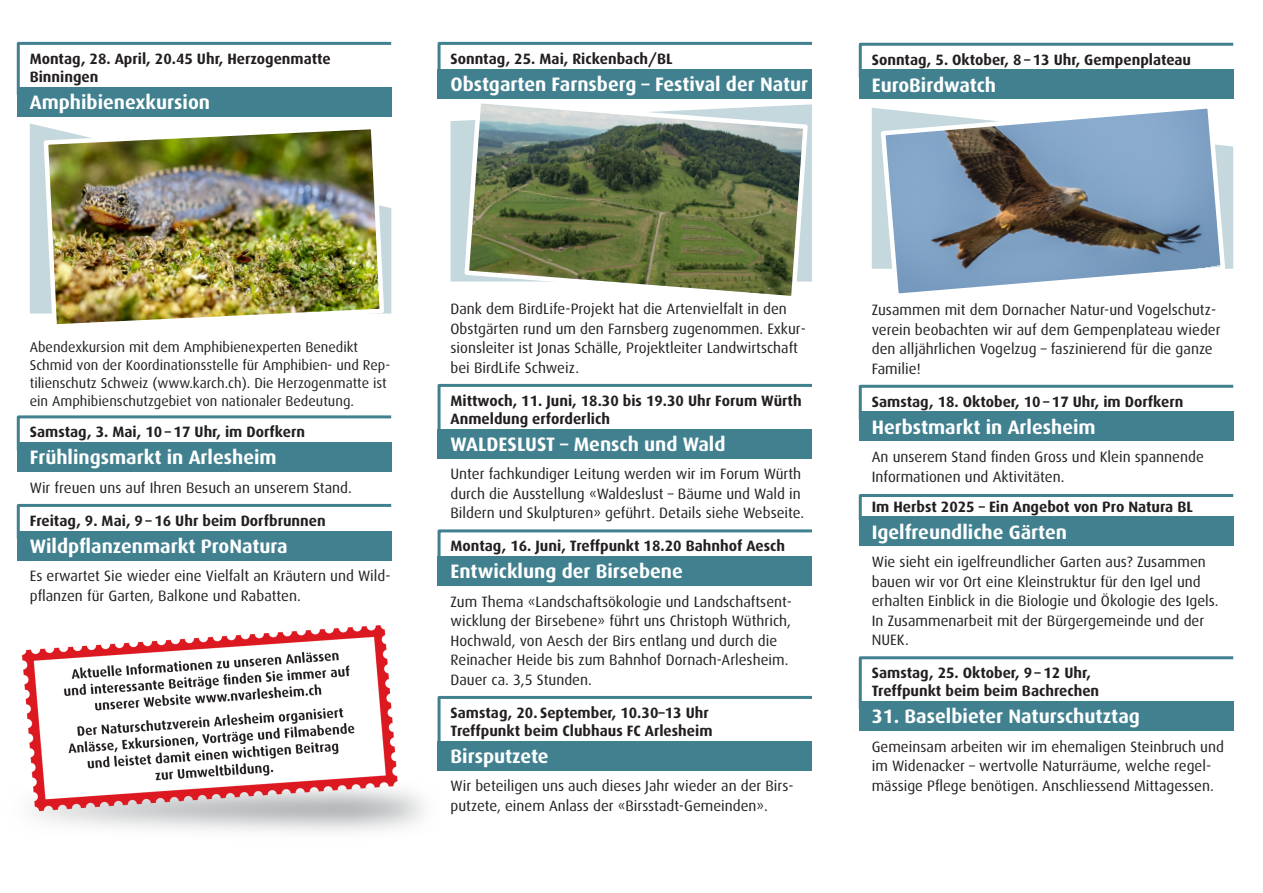
<style>
.page{position:relative;width:1263px;height:893px;background:#fff}
.page>*{position:absolute;margin:0;border:0;box-sizing:border-box;transform-origin:0 0}
.t1{font:700 19.5px "Dax";color:#fff}
.t2{font:15px/19.5px "Dax";color:#231f20}
.t3{font:700 15px/18px "Dax";color:#231f20}
.t4{font:14.25px/18px "Dax";color:#231f20}
</style>
<div class="page">
<svg style="left:858px;top:42px;width:376px;height:39px"></svg>
<div style="left:859px;top:69px;width:374px;height:30px;background:#40808f"></div>
<svg style="left:858px;top:384px;width:376px;height:39px"></svg>
<div style="left:859px;top:411px;width:374px;height:30px;background:#40808f"></div>
<svg style="left:858px;top:494px;width:376px;height:29px"></svg>
<div style="left:859px;top:516px;width:374px;height:30px;background:#40808f"></div>
<svg style="left:858px;top:656px;width:376px;height:56px"></svg>
<div style="left:859px;top:701px;width:374px;height:30px;background:#40808f"></div>
<svg style="left:437px;top:41px;width:375px;height:39px"></svg>
<div style="left:438px;top:69px;width:374px;height:30px;background:#40808f"></div>
<svg style="left:437px;top:383px;width:375px;height:57px"></svg>
<div style="left:438px;top:429px;width:374px;height:30px;background:#40808f"></div>
<svg style="left:437px;top:529px;width:375px;height:38px"></svg>
<div style="left:438px;top:556px;width:374px;height:30px;background:#40808f"></div>
<svg style="left:437px;top:695px;width:375px;height:57px"></svg>
<div style="left:438px;top:741px;width:374px;height:30px;background:#40808f"></div>
<svg style="left:872px;top:108px;width:361px;height:161px;background:#cbdce0"></svg>
<svg style="left:878px;top:108px;width:350px;height:186px"></svg>
<svg style="left:16px;top:41px;width:376px;height:57px"></svg>
<div style="left:17px;top:87px;width:374px;height:30px;background:#40808f"></div>
<svg style="left:16px;top:415px;width:376px;height:38px"></svg>
<div style="left:17px;top:442px;width:374px;height:30px;background:#40808f"></div>
<svg style="left:16px;top:503px;width:376px;height:39px"></svg>
<div style="left:17px;top:531px;width:374px;height:30px;background:#40808f"></div>
<svg style="left:30px;top:123px;width:361px;height:191px;background:#cddde1"></svg>
<img style="left:41px;top:123px;width:345px;height:202px">
<svg style="left:450px;top:104px;width:362px;height:178px;background:#cbdce1"></svg>
<svg style="left:462px;top:98px;width:348px;height:198px;background:#808b70"></svg>
<img style="left:36px;top:770px;width:402px;height:62px">
<img style="left:22px;top:626px;width:380px;height:190px">
<p class="t3" style="left:30px;top:50px;width:302px">Montag, 28. April, 20.45 Uhr, Herzogenmatte<br>Binningen</p>
<h1 class="t1" style="left:30px;top:91px;width:182px">Amphibienexkursion</h1>
<p class="t3" style="left:450px;top:50px;width:223px">Sonntag, 25. Mai, Rickenbach/BL</p>
<h1 class="t1" style="left:450px;top:73px;width:359px">Obstgarten Farnsberg – Festival der Natur</h1>
<p class="t3" style="left:872px;top:50px;width:321px">Sonntag, 5. Oktober, 8 – 13 Uhr, Gempenplateau</p>
<h1 class="t1" style="left:872px;top:74px;width:126px">EuroBirdwatch</h1>
<p class="t4" style="left:30px;top:338px;width:362px">Abendexkursion mit dem Amphibienexperten Benedikt Schmid von der Koordinationsstelle für Amphibien- und Rep&shy;tilienschutz Schweiz (www.karch.ch). Die Herzogenmatte ist ein Amphibienschutzgebiet von nationaler Bedeutung.</p>
<p class="t3" style="left:30px;top:423px;width:277px">Samstag, 3. Mai, 10 – 17 Uhr, im Dorfkern</p>
<h1 class="t1" style="left:30px;top:446px;width:248px">Frühlingsmarkt in Arlesheim</h1>
<p class="t2" style="left:30px;top:478px;width:324px">Wir freuen uns auf Ihren Besuch an unserem Stand.</p>
<p class="t3" style="left:30px;top:512px;width:298px">Freitag, 9. Mai, 9 – 16 Uhr beim Dorfbrunnen</p>
<h1 class="t1" style="left:30px;top:535px;width:259px">Wildpflanzenmarkt ProNatura</h1>
<p class="t2" style="left:30px;top:566px;width:362px">Es erwartet Sie wieder eine Vielfalt an Kräutern und Wild&shy;pflanzen für Garten, Balkone und Rabatten.</p>
<p class="t2" style="left:450px;top:299px;width:357px">Dank dem BirdLife-Projekt hat die Artenvielfalt in den Obstgärten rund um den Farnsberg zugenommen. Exkur&shy;sionsleiter ist Jonas Schälle, Projektleiter Landwirtschaft bei BirdLife Schweiz.</p>
<p class="t3" style="left:450px;top:392px;width:353px">Mittwoch, 11. Juni, 18.30 bis 19.30 Uhr Forum Würth<br>Anmeldung erforderlich</p>
<h1 class="t1" style="left:450px;top:433px;width:276px">WALDESLUST – Mensch und Wald</h1>
<p class="t2" style="left:450px;top:464px;width:355px">Unter fachkundiger Leitung werden wir im Forum Würth durch die Ausstellung «Waldeslust – Bäume und Wald in<br>Bildern und Skulpturen» geführt. Details siehe Webseite.</p>
<p class="t3" style="left:450px;top:537px;width:336px">Montag, 16. Juni, Treffpunkt 18.20 Bahnhof Aesch</p>
<h1 class="t1" style="left:450px;top:560px;width:234px">Entwicklung der Birsebene</h1>
<p class="t2" style="left:450px;top:592px;width:343px">Zum Thema «Landschaftsökologie und Landschaftsent&shy;wicklung der Birsebene» führt uns Christoph Wüthrich, Hochwald, von Aesch der Birs entlang und durch die Reinacher Heide bis zum Bahnhof Dornach-Arlesheim.<br>Dauer ca. 3,5 Stunden.</p>
<p class="t3" style="left:450px;top:704px;width:263px">Samstag, 20. September, 10.30–13 Uhr<br>Treffpunkt beim Clubhaus FC Arlesheim</p>
<h1 class="t1" style="left:450px;top:745px;width:100px">Birsputzete</h1>
<p class="t2" style="left:450px;top:776px;width:345px">Wir beteiligen uns auch dieses Jahr wieder an der Birs&shy;putzete, einem Anlass der «Birsstadt-Gemeinden».</p>
<p class="t2" style="left:872px;top:300px;width:350px">Zusammen mit dem Dornacher Natur-und Vogelschutz&shy;verein beobachten wir auf dem Gempenplateau wieder den alljährlichen Vogelzug – faszinierend für die ganze Familie!</p>
<p class="t3" style="left:872px;top:392px;width:313px">Samstag, 18. Oktober, 10 – 17 Uhr, im Dorfkern</p>
<h1 class="t1" style="left:872px;top:416px;width:225px">Herbstmarkt in Arlesheim</h1>
<p class="t2" style="left:872px;top:447px;width:334px">An unserem Stand finden Gross und Klein spannende<br>Informationen und Aktivitäten.</p>
<p class="t3" style="left:872px;top:497px;width:323px">Im Herbst 2025 – Ein Angebot von Pro Natura BL</p>
<h1 class="t1" style="left:872px;top:521px;width:197px">Igelfreundliche Gärten</h1>
<p class="t2" style="left:872px;top:552px;width:348px">Wie sieht ein igelfreundlicher Garten aus? Zusammen bauen wir vor Ort eine Kleinstruktur für den Igel und erhalten Einblick in die Biologie und Ökologie des Igels.<br>In Zusammenarbeit mit der Bürgergemeinde und der NUEK.</p>
<p class="t3" style="left:872px;top:664px;width:229px">Samstag, 25. Oktober, 9 – 12 Uhr,<br>Treffpunkt beim beim Bachrechen</p>
<h1 class="t1" style="left:872px;top:705px;width:270px">31. Baselbieter Naturschutztag</h1>
<p class="t2" style="left:872px;top:737px;width:354px">Gemeinsam arbeiten wir im ehemaligen Steinbruch und im Widenacker – wertvolle Naturräume, welche regel&shy;mässige Pflege benötigen. Anschliessend Mittagessen.</p>
</div>
